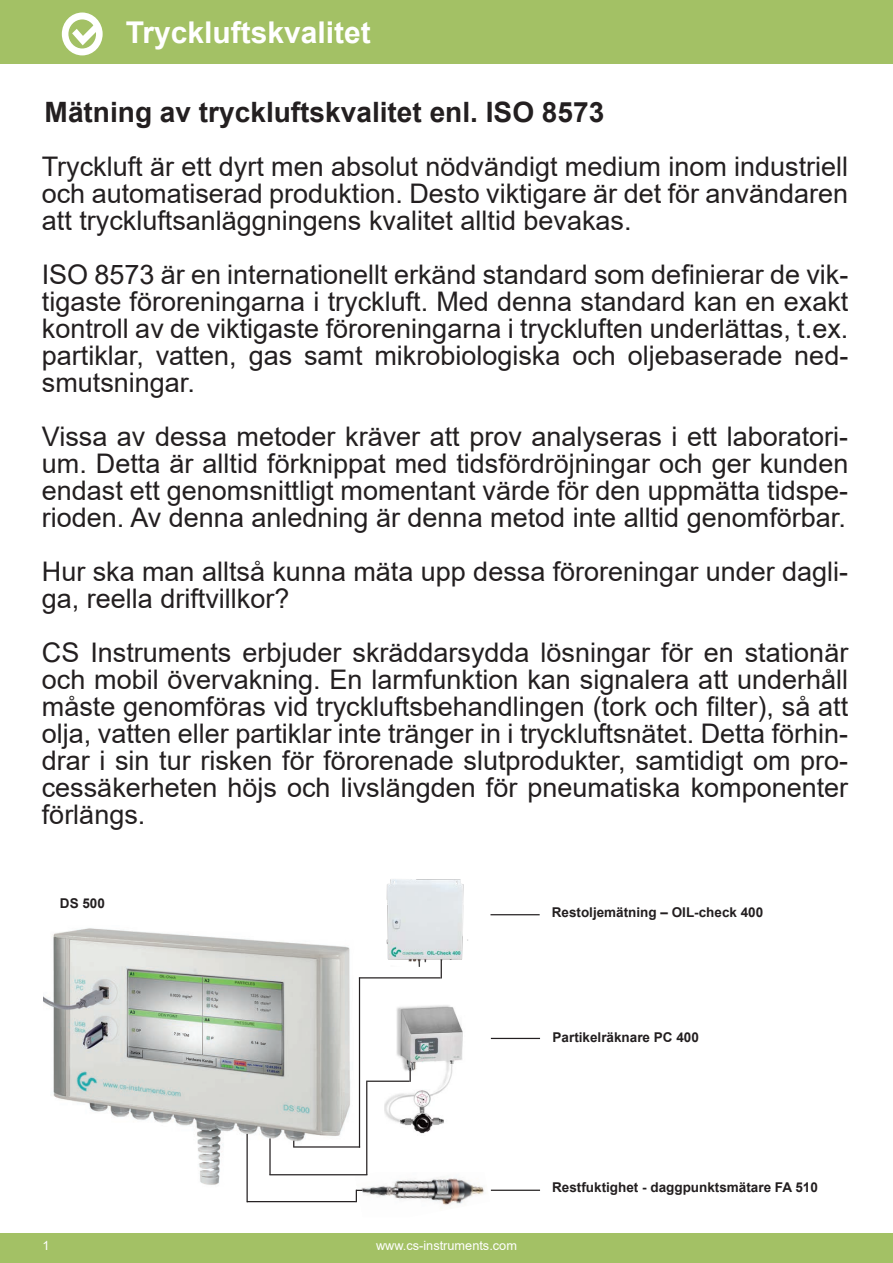
<style>
.page{position:relative;width:893px;height:1263px;background:#fff}
.page>*{position:absolute;margin:0;border:0;box-sizing:border-box;transform-origin:0 0}
.t1{font:700 30px "Arial";color:#fff}
.t2{font:700 28.05px "Arial";color:#231f20}
.t3{font:27px/27px "Arial";color:#231f20;text-align:justify}
.t4{font:700 13.5px "Arial";color:#231f20}
.t5{font:12.75px "Arial";color:#fff}
</style>
<div class="page">
<div style="left:0;top:0;width:893px;height:64px;background:#a3c165"></div>
<div style="left:0;top:1233px;width:893px;height:30px;background:#a3c165"></div>
<img style="left:44px;top:928px;width:315px;height:259px">
<img style="left:355px;top:1172px;width:129px;height:33px">
<hr style="left:441px;top:936px;width:1px;height:42px;background:#231f20">
<hr style="left:359px;top:977px;width:82px;height:1px;background:#231f20">
<hr style="left:359px;top:977px;width:1px;height:170px;background:#231f20">
<hr style="left:293px;top:1146px;width:67px;height:1px;background:#231f20">
<hr style="left:366px;top:1081px;width:1px;height:94px;background:#231f20">
<hr style="left:269px;top:1174px;width:98px;height:1px;background:#231f20">
<hr style="left:269px;top:1138px;width:2px;height:37px;background:#231f20">
<svg style="left:356px;top:1190px;width:6px;height:12px"></svg>
<hr style="left:247px;top:1201px;width:109px;height:1px;background:#231f20">
<hr style="left:247px;top:1134px;width:1px;height:68px;background:#231f20">
<img style="left:354px;top:879px;width:114px;height:87px">
<img style="left:384px;top:1005px;width:79px;height:129px">
<hr style="left:366px;top:1080px;width:44px;height:2px;background:#231f20">
<svg style="left:410px;top:1068px;width:1px;height:14px"></svg>
<hr style="left:491px;top:1189px;width:49px;height:2px;background:#231f20">
<hr style="left:491px;top:1038px;width:49px;height:1px;background:#231f20">
<hr style="left:490px;top:914px;width:50px;height:1px;background:#231f20">
<svg style="left:62px;top:13px;width:41px;height:42px"></svg>
<p class="t1" style="left:126px;top:11px;width:247px">Tryckluftskvalitet</p>
<p class="t2" style="left:45px;top:93px;width:561px">Mätning av tryckluftskvalitet enl. ISO 8573</p>
<p class="t3" style="left:42px;top:153px;width:808px">Tryckluft är ett dyrt men absolut nödvändigt medium inom industriell och automatiserad produktion. Desto viktigare är det för användaren att tryckluftsanläggningens kvalitet alltid bevakas.</p>
<p class="t3" style="left:42px;top:261px;width:808px">ISO 8573 är en internationellt erkänd standard som definierar de vik&shy;tigaste föroreningarna i tryckluft. Med denna standard kan en exakt kontroll av de viktigaste föroreningarna i tryckluften underlättas, t.ex. partiklar, vatten, gas samt mikrobiologiska och oljebaserade ned&shy;smutsningar.</p>
<p class="t3" style="left:42px;top:423px;width:808px">Vissa av dessa metoder kräver att prov analyseras i ett laboratori&shy;um. Detta är alltid förknippat med tidsfördröjningar och ger kunden endast ett genomsnittligt momentant värde för den uppmätta tidspe&shy;rioden. Av denna anledning är denna metod inte alltid genomförbar.</p>
<p class="t3" style="left:42px;top:558px;width:808px">Hur ska man alltså kunna mäta upp dessa föroreningar under dagli&shy;ga, reella driftvillkor?</p>
<p class="t3" style="left:42px;top:639px;width:808px">CS Instruments erbjuder skräddarsydda lösningar för en stationär och mobil övervakning. En larmfunktion kan signalera att underhåll måste genomföras vid tryckluftsbehandlingen (tork och filter), så att olja, vatten eller partiklar inte tränger in i tryckluftsnätet. Detta förhin&shy;drar i sin tur risken för förorenade slutprodukter, samtidigt om pro&shy;cessäkerheten höjs och livslängden för pneumatiska komponenter förlängs.</p>
<p class="t4" style="left:60px;top:894px;width:47px">DS 500</p>
<p class="t4" style="left:552px;top:902px;width:213px">Restoljemätning – OIL-check 400</p>
<p class="t4" style="left:553px;top:1028px;width:148px">Partikelräknare PC 400</p>
<p class="t5" style="left:43px;top:1237px;width:9px">1</p>
<p class="t5" style="left:376px;top:1237px;width:142px">www.cs-instruments.com</p>
<p class="t4" style="left:552px;top:1178px;width:267px">Restfuktighet - daggpunktsmätare FA 510</p>
</div>
